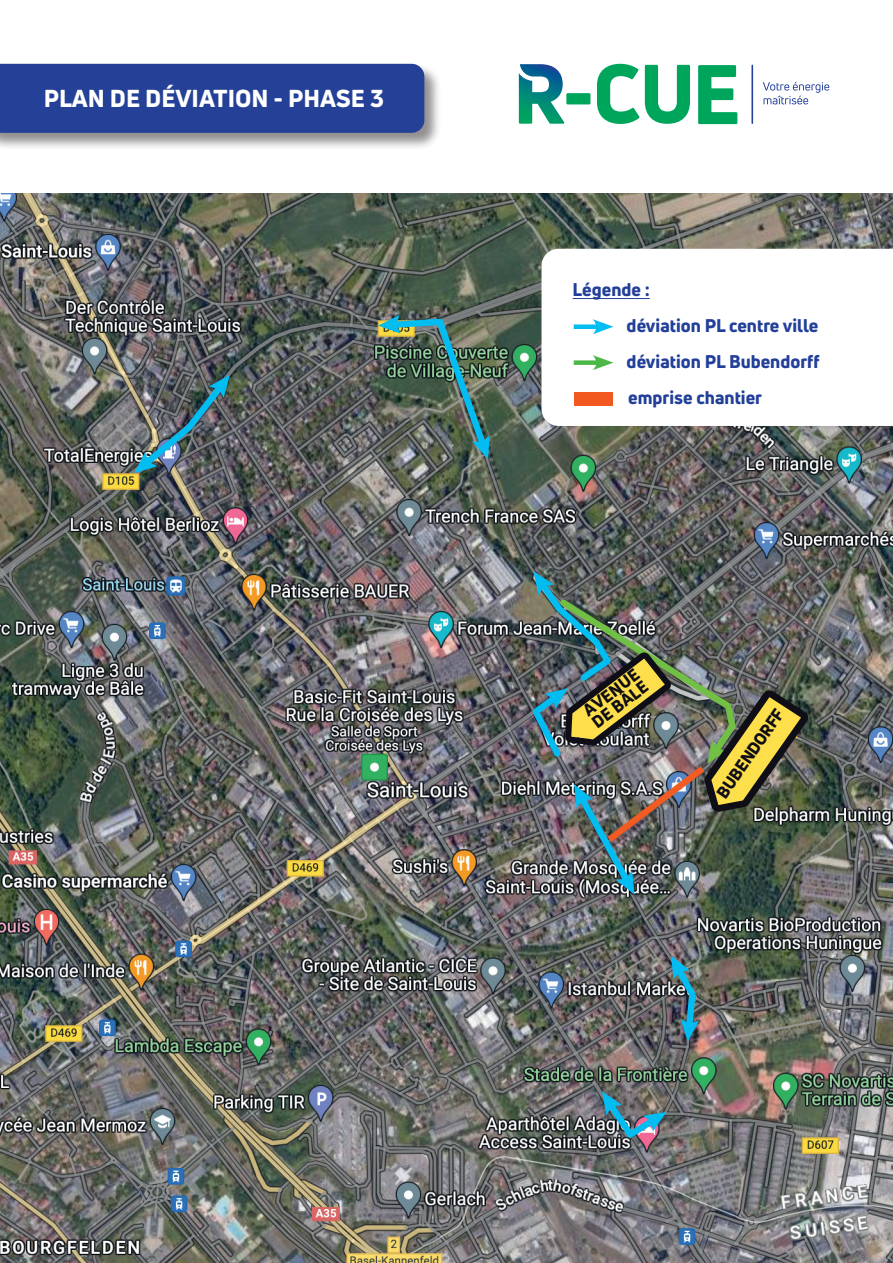
<style>
.page{position:relative;width:893px;height:1263px;background:#fff}
.page>*{position:absolute;margin:0;border:0;box-sizing:border-box;transform-origin:0 0}
.t1{font:800 24px "Uni Neue";color:#fff}
.t2{font:800 18px "Uni Neue";color:#223f99}
.t3{font:800 16.8px/14.7px "Uni Neue";color:#0f0d15}
</style>
<div class="page">
<div style="left:0;top:63px;width:442px;height:87px;background:#231f20;opacity:.5"></div>
<div style="left:0;top:64px;width:424px;height:69px;background:#244197"></div>
<hr style="left:751px;top:65px;width:2px;height:59px;background:#223f99">
<svg style="left:519px;top:64px;width:46px;height:60px"></svg>
<div style="left:566px;top:93px;width:24px;height:11px;background:#00a55c"></div>
<svg style="left:597px;top:64px;width:93px;height:60px"></svg>
<svg style="left:698px;top:65px;width:39px;height:59px"></svg>
<svg style="left:763px;top:82px;width:66px;height:22px"></svg>
<img style="left:0;top:193px;width:893px;height:1070px">
<svg style="left:601px;top:1091px;width:66px;height:52px;background:#627d8b"></svg>
<img style="left:670px;top:955px;width:29px;height:86px">
<img style="left:378px;top:315px;width:113px;height:144px">
<img style="left:134px;top:375px;width:96px;height:98px">
<img style="left:528px;top:571px;width:280px;height:324px">
<svg style="left:541px;top:249px;width:352px;height:177px"></svg>
<hr style="left:573px;top:298px;width:77px;height:1px;background:#223f99">
<div style="left:574px;top:324px;width:27px;height:5px;background:#01bdf2"></div>
<svg style="left:593px;top:319px;width:20px;height:15px"></svg>
<div style="left:574px;top:360px;width:27px;height:5px;background:#4cb848"></div>
<svg style="left:593px;top:355px;width:20px;height:15px"></svg>
<svg style="left:574px;top:392px;width:39px;height:14px"></svg>
<p class="t1" style="left:44px;top:82px;width:342px">PLAN DE DÉVIATION - PHASE 3</p>
<p class="t2" style="left:573px;top:278px;width:79px">Légende :</p>
<p class="t2" style="left:627px;top:314px;width:193px">déviation PL centre ville</p>
<p class="t2" style="left:627px;top:350px;width:194px">déviation PL Bubendorff</p>
<p class="t2" style="left:628px;top:386px;width:135px">emprise chantier</p>
<p class="t3" style="left:580px;top:706px;width:67px;rotate:-37deg">AVENUE<br>DE BÂLE</p>
<p class="t3" style="left:714px;top:792px;width:106px;rotate:-55deg">BUBENDORFF</p>
</div>
